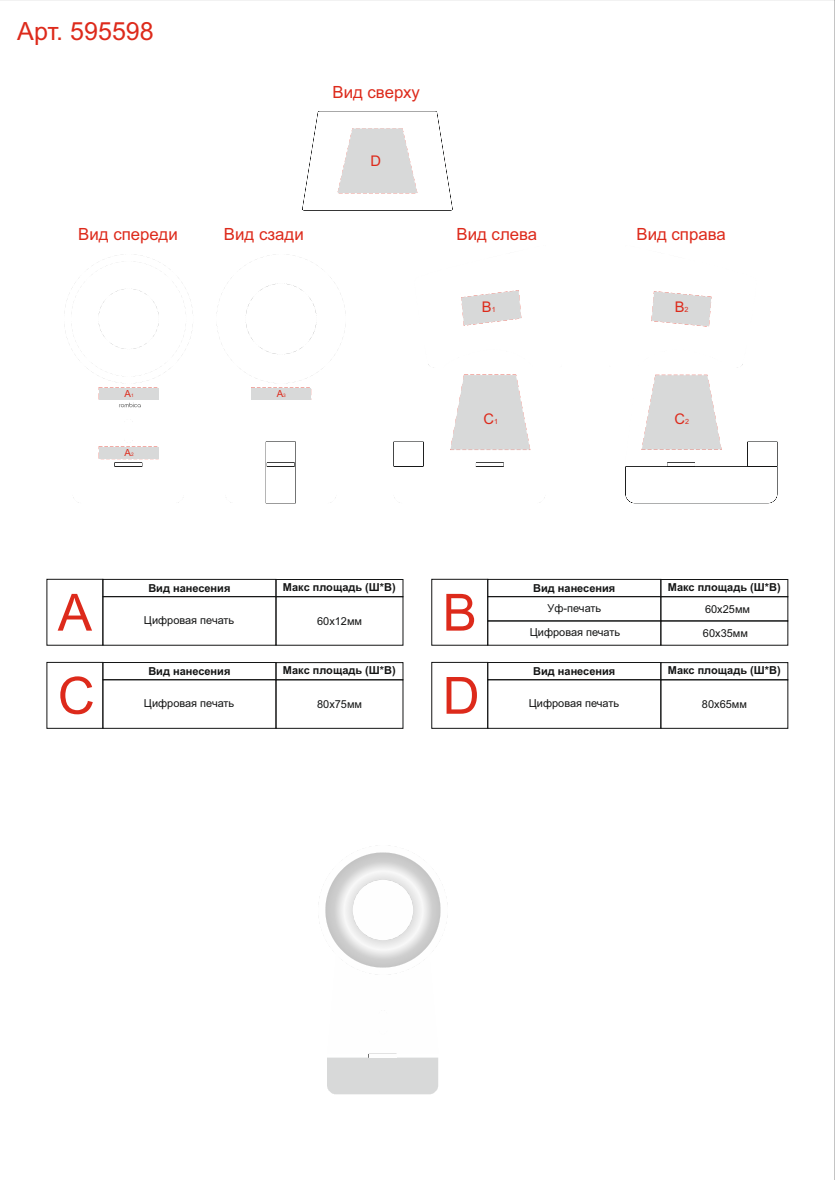
<style>
.page{position:relative;width:835px;height:1180px;background:#fff}
.page>*{position:absolute;margin:0;border:0;box-sizing:border-box;transform-origin:0 0}
.t1{font:51.31px "Arial";color:#dd2a1b}
.t2{font:25.09px "Arial";color:#dd2a1b}
.t3{font:16.8px "Arial";color:#dd2a1b}
.t4{font:14.7px "Arial";color:#dd2a1b}
.t5{font:700 10.99px "Arial";color:#141515}
.t6{font:10.99px "Arial";color:#141515}
.t7{font:9.76px "Arial";color:#dd2a1b}
.s1{font-size:4.76px}
.s2{font-size:7.17px}
</style>
<div class="page">
<svg style="left:64px;top:254px;width:129px;height:249px"></svg>
<div style="left:99px;top:447px;width:59px;height:12px;background:#d8d9d9"></div>
<svg style="left:216px;top:254px;width:129px;height:249px"></svg>
<svg style="left:393px;top:290px;width:152px;height:213px"></svg>
<svg style="left:302px;top:111px;width:150px;height:99px"></svg>
<svg style="left:625px;top:291px;width:152px;height:212px"></svg>
<div style="left:103px;top:579px;width:173px;height:18px;border:1px solid #141515"></div>
<div style="left:276px;top:579px;width:127px;height:18px;border:1px solid #141515"></div>
<div style="left:47px;top:579px;width:56px;height:66px;border:1px solid #141515"></div>
<div style="left:103px;top:596px;width:173px;height:49px;border:1px solid #141515"></div>
<div style="left:276px;top:596px;width:127px;height:49px;border:1px solid #141515"></div>
<div style="left:487px;top:579px;width:174px;height:18px;border:1px solid #141515"></div>
<div style="left:660px;top:579px;width:128px;height:18px;border:1px solid #141515"></div>
<div style="left:431px;top:579px;width:57px;height:66px;border:1px solid #141515"></div>
<div style="left:487px;top:596px;width:174px;height:25px;border:1px solid #141515"></div>
<div style="left:660px;top:596px;width:128px;height:25px;border:1px solid #141515"></div>
<div style="left:487px;top:620px;width:174px;height:25px;border:1px solid #141515"></div>
<div style="left:660px;top:620px;width:128px;height:25px;border:1px solid #141515"></div>
<div style="left:103px;top:662px;width:173px;height:18px;border:1px solid #141515"></div>
<div style="left:276px;top:662px;width:127px;height:18px;border:1px solid #141515"></div>
<div style="left:47px;top:662px;width:56px;height:66px;border:1px solid #141515"></div>
<div style="left:103px;top:679px;width:173px;height:49px;border:1px solid #141515"></div>
<div style="left:276px;top:679px;width:127px;height:49px;border:1px solid #141515"></div>
<div style="left:487px;top:662px;width:174px;height:18px;border:1px solid #141515"></div>
<div style="left:660px;top:662px;width:128px;height:18px;border:1px solid #141515"></div>
<div style="left:431px;top:662px;width:57px;height:66px;border:1px solid #141515"></div>
<div style="left:487px;top:679px;width:174px;height:49px;border:1px solid #141515"></div>
<div style="left:660px;top:679px;width:128px;height:49px;border:1px solid #141515"></div>
<svg style="left:318px;top:845px;width:123px;height:249px"></svg>
<h2 class="t2" style="left:17px;top:22px;width:138px">Арт. 595598</h2>
<h3 class="t3" style="left:332px;top:85px;width:89px">Вид сверху</h3>
<h3 class="t4" style="left:370px;top:155px;width:12px">D</h3>
<h3 class="t3" style="left:78px;top:228px;width:101px">Вид спереди</h3>
<h3 class="t3" style="left:224px;top:228px;width:81px">Вид сзади</h3>
<h3 class="t3" style="left:456px;top:228px;width:82px">Вид слева</h3>
<h3 class="t3" style="left:636px;top:228px;width:91px">Вид справа</h3>
<p class="t7" style="left:124px;top:390px;width:11px">А<span class="s1">1</span></p>
<p class="t7" style="left:124px;top:449px;width:11px">А<span class="s1">2</span></p>
<p class="t7" style="left:276px;top:390px;width:11px">А<span class="s1">3</span></p>
<h1 class="t1" style="left:58px;top:593px;width:36px">А</h1>
<h1 class="t1" style="left:58px;top:676px;width:39px">C</h1>
<p class="t5" style="left:148px;top:583px;width:83px">Вид нанесения</p>
<p class="t5" style="left:283px;top:583px;width:114px">Макс площадь (Ш*В)</p>
<p class="t6" style="left:144px;top:616px;width:92px">Цифровая печать</p>
<p class="t6" style="left:317px;top:617px;width:46px">60х12мм</p>
<p class="t5" style="left:148px;top:666px;width:83px">Вид нанесения</p>
<p class="t5" style="left:283px;top:666px;width:114px">Макс площадь (Ш*В)</p>
<p class="t6" style="left:144px;top:699px;width:92px">Цифровая печать</p>
<p class="t6" style="left:317px;top:700px;width:47px">80х75мм</p>
<h3 class="t4" style="left:482px;top:301px;width:15px">B<span class="s2">1</span></h3>
<h3 class="t4" style="left:674px;top:301px;width:15px">B<span class="s2">2</span></h3>
<h3 class="t4" style="left:483px;top:413px;width:16px">C<span class="s2">1</span></h3>
<h3 class="t4" style="left:674px;top:413px;width:16px">C<span class="s2">2</span></h3>
<h1 class="t1" style="left:442px;top:593px;width:36px">B</h1>
<p class="t5" style="left:533px;top:583px;width:83px">Вид нанесения</p>
<p class="t5" style="left:667px;top:583px;width:114px">Макс площадь (Ш*В)</p>
<p class="t6" style="left:547px;top:603px;width:55px">Уф-печать</p>
<p class="t6" style="left:705px;top:604px;width:47px">60х25мм</p>
<p class="t6" style="left:529px;top:628px;width:92px">Цифровая печать</p>
<p class="t6" style="left:702px;top:629px;width:47px">60х35мм</p>
<h1 class="t1" style="left:442px;top:676px;width:39px">D</h1>
<p class="t5" style="left:533px;top:666px;width:83px">Вид нанесения</p>
<p class="t5" style="left:667px;top:666px;width:114px">Макс площадь (Ш*В)</p>
<p class="t6" style="left:528px;top:699px;width:92px">Цифровая печать</p>
<p class="t6" style="left:701px;top:700px;width:47px">80х65мм</p>
</div>
